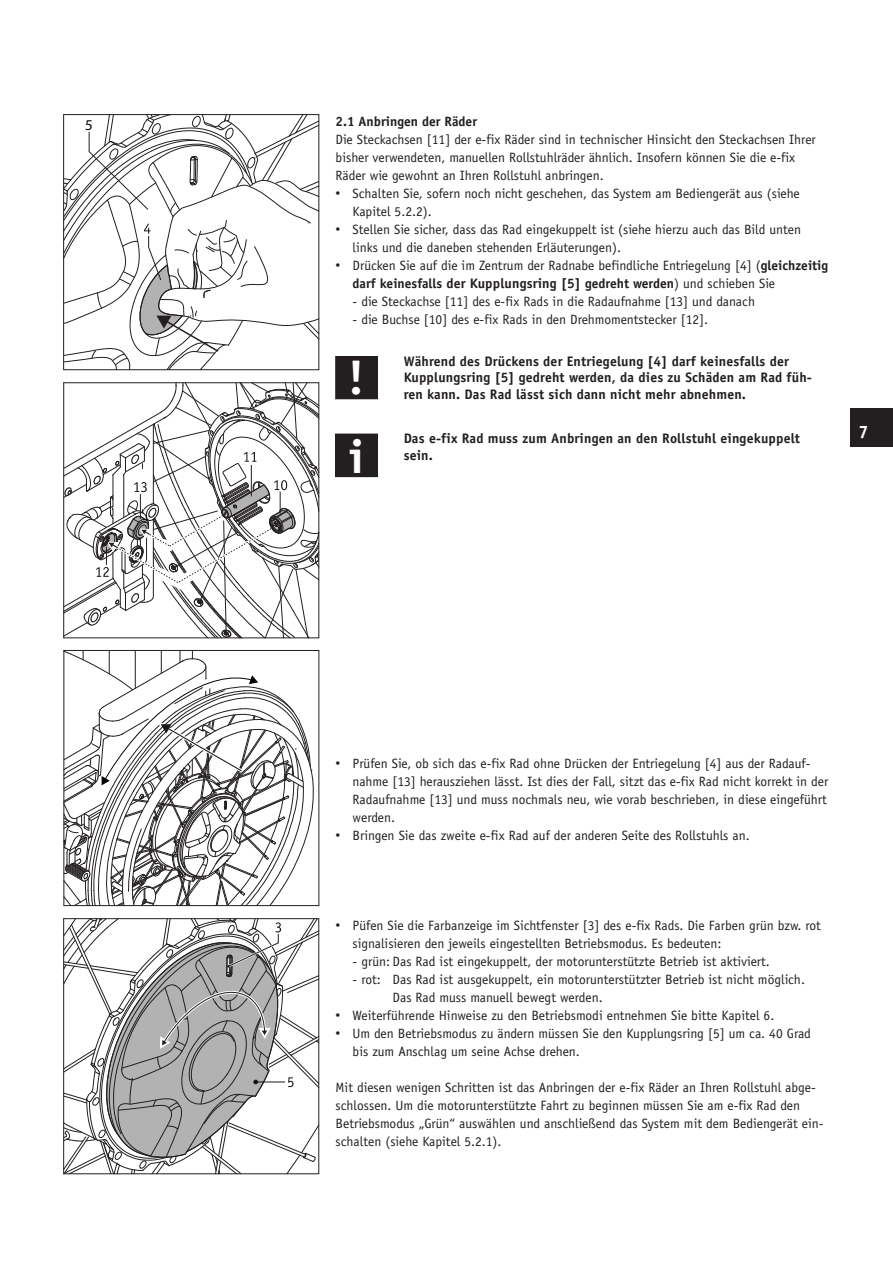
<style>
.page{position:relative;width:893px;height:1263px;background:#fff}
.page>*{position:absolute;margin:0;border:0;box-sizing:border-box;transform-origin:0 0}
.t1{font:700 47.55px "Officina Sans";color:#fff}
.t2{font:700 47.25px "Officina Sans";color:#fff}
.t3{font:700 18px "Officina Sans";color:#fff}
.t4{font:15px "Myriad Pro";color:#040503}
.t5{font:700 13.8px/16.5px "Officina Sans";letter-spacing:.01em;color:#231f20}
.t6{font:13.5px/18px "Officina Sans";color:#231f20}
.t7{font:700 13.5px "Officina Sans";color:#231f20}
.s1{font-family:"Arial";font-size:13.8px}
.s2{font-weight:700}
.s3{font-weight:700;font-size:13.8px}
</style>
<div class="page">
<div style="left:850px;top:408px;width:43px;height:38px;background:#231f20"></div>
<svg style="left:63px;top:114px;width:257px;height:256px"></svg>
<svg style="left:63px;top:382px;width:257px;height:257px"></svg>
<hr style="left:319px;top:650px;width:1px;height:255px;background:#231f20">
<hr style="left:64px;top:650px;width:255px;height:1px;background:#231f20">
<hr style="left:64px;top:905px;width:255px;height:1px;background:#231f20">
<svg style="left:63px;top:650px;width:251px;height:256px"></svg>
<svg style="left:63px;top:918px;width:257px;height:256px"></svg>
<div style="left:336px;top:356px;width:42px;height:43px;background:#231f20"></div>
<div style="left:335px;top:434px;width:43px;height:43px;background:#231f20"></div>
<p class="t4" style="left:85px;top:116px;width:9px">5</p>
<p class="t7" style="left:336px;top:113px;width:143px">2.1 Anbringen der Räder</p>
<p class="t6" style="left:336px;top:130px;width:482px">Die Steckachsen [11] der e-fix Räder sind in technischer Hinsicht den Steckachsen Ihrer bisher verwendeten, manuellen Rollstuhlräder ähnlich. Insofern können Sie die e-fix<br>Räder wie gewohnt an Ihren Rollstuhl anbringen.</p>
<p class="t6" style="left:353px;top:184px;width:449px;text-indent:-17px"><span class="s1">•</span> Schalten Sie, sofern noch nicht geschehen, das System am Bediengerät aus (siehe<br>Kapitel 5.2.2).</p>
<p class="t6" style="left:353px;top:220px;width:450px;text-indent:-17px"><span class="s1">•</span> Stellen Sie sicher, dass das Rad eingekuppelt ist (siehe hierzu auch das Bild unten links und die daneben stehenden Erläuterungen).</p>
<p class="t6" style="left:353px;top:256px;width:477px;text-indent:-17px"><span class="s1">•</span> Drücken Sie auf die im Zentrum der Radnabe befindliche Entriegelung [4] (<span class="s2">gleichzeitig darf keinesfalls</span> <span class="s3">der Kupplungsring [5]</span> <span class="s2">gedreht werden</span>) und schieben Sie</p>
<p class="t6" style="left:353px;top:292px;width:404px">- die Steckachse [11] des e-fix Rads in die Radaufnahme [13] und danach</p>
<p class="t6" style="left:353px;top:310px;width:357px">- die Buchse [10] des e-fix Rads in den Drehmomentstecker [12].</p>
<p class="t5" style="left:404px;top:353px;width:410px">Während des Drückens der Entriegelung [4] darf keinesfalls der<br>Kupplungsring [5] gedreht werden, da dies zu Schäden am Rad füh&shy;ren kann. Das Rad lässt sich dann nicht mehr abnehmen.</p>
<p class="t5" style="left:404px;top:430px;width:398px">Das e-fix Rad muss zum Anbringen an den Rollstuhl eingekuppelt sein.</p>
<h1 class="t1" style="left:348px;top:348px;width:18px">!</h1>
<h2 class="t2" style="left:349px;top:427px;width:16px">i</h2>
<h3 class="t3" style="left:858px;top:420px;width:12px">7</h3>
<p class="t6" style="left:353px;top:754px;width:477px;text-indent:-17px"><span class="s1">•</span> Prüfen Sie, ob sich das e-fix Rad ohne Drücken der Entriegelung [4] aus der Radauf&shy;nahme [13] herausziehen lässt. Ist dies der Fall, sitzt das e-fix Rad nicht korrekt in der Radaufnahme [13] und muss nochmals neu, wie vorab beschrieben, in diese eingeführt werden.</p>
<p class="t6" style="left:336px;top:826px;width:416px"><span class="s1">•</span> Bringen Sie das zweite e-fix Rad auf der anderen Seite des Rollstuhls an.</p>
<p class="t6" style="left:353px;top:916px;width:470px;text-indent:-17px"><span class="s1">•</span> Püfen Sie die Farbanzeige im Sichtfenster [3] des e-fix Rads. Die Farben grün bzw. rot signalisieren den jeweils eingestellten Betriebsmodus. Es bedeuten:</p>
<p class="t6" style="left:353px;top:952px;width:419px">- grün: Das Rad ist eingekuppelt, der motorunterstützte Betrieb ist aktiviert.</p>
<p class="t6" style="left:393px;top:970px;width:414px;text-indent:-40px">- rot: Das Rad ist ausgekuppelt, ein motorunterstützter Betrieb ist nicht möglich.<br>Das Rad muss manuell bewegt werden.</p>
<p class="t6" style="left:336px;top:1006px;width:440px"><span class="s1">•</span> Weiterführende Hinweise zu den Betriebsmodi entnehmen Sie bitte Kapitel 6.</p>
<p class="t6" style="left:353px;top:1024px;width:460px;text-indent:-17px"><span class="s1">•</span> Um den Betriebsmodus zu ändern müssen Sie den Kupplungsring [5] um ca. 40 Grad bis zum Anschlag um seine Achse drehen.</p>
<p class="t6" style="left:336px;top:1078px;width:489px">Mit diesen wenigen Schritten ist das Anbringen der e-fix Räder an Ihren Rollstuhl abge&shy;schlossen. Um die motorunterstützte Fahrt zu beginnen müssen Sie am e-fix Rad den Betriebsmodus „Grün“ auswählen und anschließend das System mit dem Bediengerät ein&shy;schalten (siehe Kapitel 5.2.1).</p>
</div>
